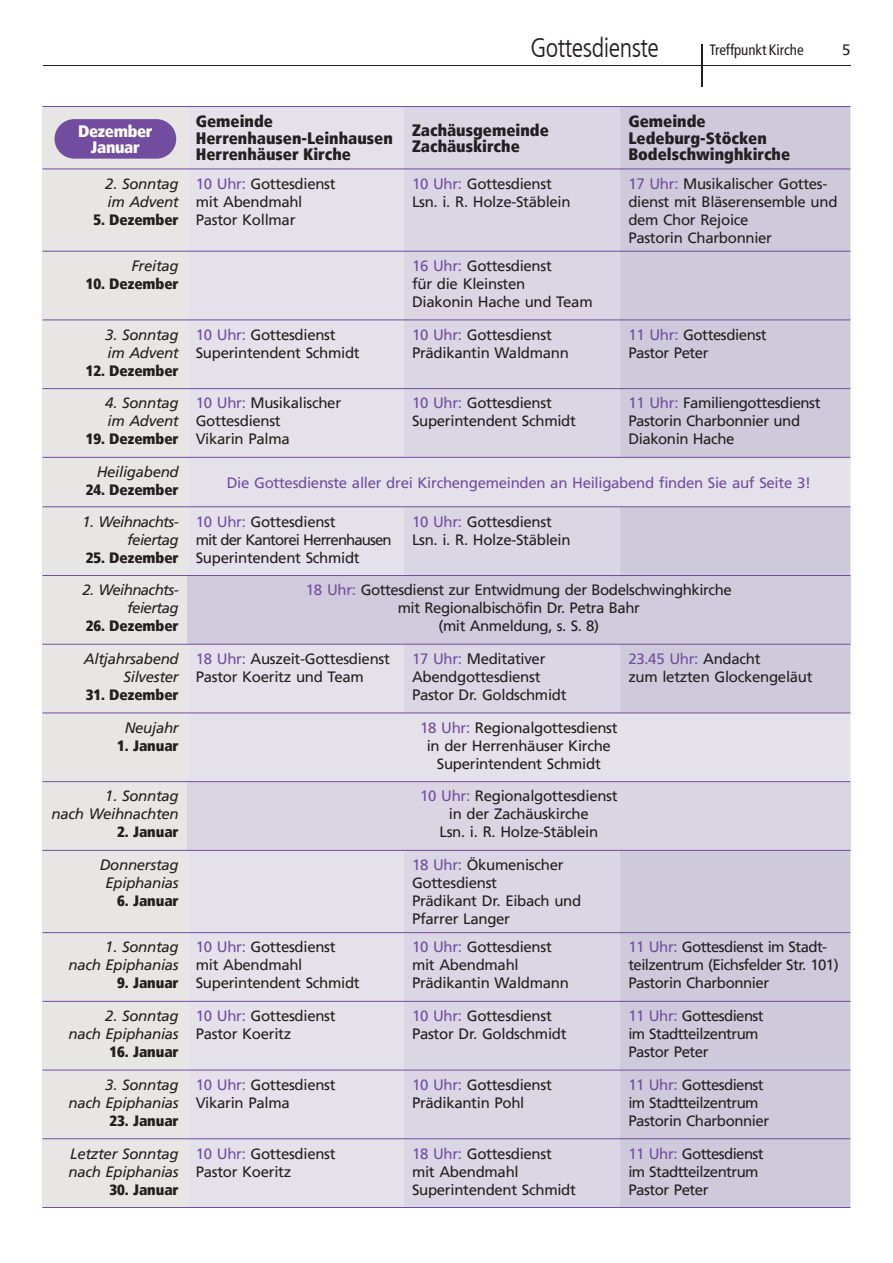
<style>
.page{position:relative;width:893px;height:1263px;background:#fff}
.page>*{position:absolute;margin:0;border:0;box-sizing:border-box;transform-origin:0 0}
.t1{font:300 condensed 27px "Frutiger LT";letter-spacing:-.02em;color:#231f20}
.t2{font:900 condensed 16.5px/16.5px "Frutiger LT";color:#231f20}
.t3{font:900 condensed 16.5px/16.5px "Frutiger LT";letter-spacing:-.02em;color:#fff;text-align:center}
.t4{font:15px/18px "Frutiger LT";letter-spacing:-.02em;color:#231f20}
.t5{font:italic 15px/18px "Frutiger LT";letter-spacing:-.02em;color:#231f20;text-align:right}
.t6{font:15px/18px "Frutiger LT";letter-spacing:-.04em;color:#231f20}
.t7{font:900 condensed 15px "Frutiger LT";letter-spacing:-.005em;color:#231f20}
.t8{font:15px "Frutiger LT";letter-spacing:-.02em;color:#724d9f}
.t9{font:italic 15px/18px "Frutiger LT";letter-spacing:-.04em;color:#231f20;text-align:right}
.t10{font:condensed 15px "Frutiger LT";letter-spacing:-.005em;color:#231f20}
.s1{color:#724d9f}
</style>
<div class="page">
<hr style="left:702px;top:44px;width:1px;height:43px;background:#231f20">
<hr style="left:43px;top:65px;width:807px;height:1px;background:#231f20">
<div style="left:43px;top:107px;width:144px;height:1100px;background:#e8e6e5"></div>
<div style="left:187px;top:107px;width:216px;height:1100px;background:#e5e1eb"></div>
<svg style="left:403px;top:107px;width:217px;height:1100px;background:#dbd6e4"></svg>
<svg style="left:620px;top:107px;width:230px;height:1100px;background:#d0cbdc"></svg>
<div style="left:187px;top:575px;width:663px;height:69px;background:#d1c9dc"></div>
<div style="left:187px;top:782px;width:663px;height:68px;background:#dbd4e3"></div>
<hr style="left:43px;top:106px;width:807px;height:1px;background:#724d9f">
<hr style="left:43px;top:169px;width:807px;height:1px;background:#724d9f">
<hr style="left:43px;top:251px;width:807px;height:1px;background:#724d9f">
<hr style="left:43px;top:320px;width:807px;height:1px;background:#724d9f">
<hr style="left:43px;top:388px;width:807px;height:1px;background:#724d9f">
<hr style="left:43px;top:457px;width:807px;height:1px;background:#724d9f">
<hr style="left:43px;top:506px;width:807px;height:1px;background:#724d9f">
<hr style="left:43px;top:575px;width:807px;height:1px;background:#724d9f">
<hr style="left:43px;top:644px;width:807px;height:1px;background:#724d9f">
<hr style="left:43px;top:713px;width:807px;height:1px;background:#724d9f">
<hr style="left:43px;top:781px;width:807px;height:1px;background:#724d9f">
<hr style="left:43px;top:850px;width:807px;height:1px;background:#724d9f">
<hr style="left:43px;top:932px;width:807px;height:1px;background:#724d9f">
<hr style="left:43px;top:1001px;width:807px;height:1px;background:#724d9f">
<hr style="left:43px;top:1070px;width:807px;height:1px;background:#724d9f">
<hr style="left:43px;top:1138px;width:807px;height:1px;background:#724d9f">
<hr style="left:43px;top:1207px;width:807px;height:1px;background:#724d9f">
<div style="left:55px;top:119px;width:121px;height:40px;background:#724d9f;border-radius:20px"></div>
<h1 class="t1" style="left:530px;top:37px;width:130px">Gottesdienste</h1>
<h1 class="t1" style="left:599px;top:37px;width:62px">Rubrik</h1>
<p class="t10" style="left:709px;top:44px;width:96px">Treffpunkt Kirche</p>
<p class="t4" style="left:842px;top:42px;width:10px">5</p>
<p class="t3" style="left:78px;top:124px;width:76px">Dezember<br>Januar</p>
<p class="t5" style="left:105px;top:176px;width:75px;text-align:left">2. Sonntag im Advent</p>
<p class="t7" style="left:93px;top:213px;width:87px">5. Dezember</p>
<p class="t5" style="left:131px;top:258px;width:49px">Freitag</p>
<p class="t7" style="left:86px;top:278px;width:95px">10. Dezember</p>
<p class="t5" style="left:105px;top:327px;width:75px;text-align:left">3. Sonntag im Advent</p>
<p class="t7" style="left:86px;top:364px;width:95px">12. Dezember</p>
<p class="t5" style="left:105px;top:395px;width:75px;text-align:left">4. Sonntag im Advent</p>
<p class="t7" style="left:86px;top:433px;width:95px">19. Dezember</p>
<p class="t2" style="left:196px;top:115px;width:199px">Gemeinde<br>Herrenhausen-Leinhausen<br>Herrenhäuser Kirche</p>
<p class="t2" style="left:412px;top:123px;width:138px">Zachäusgemeinde<br>Zachäuskirche</p>
<p class="t2" style="left:628px;top:115px;width:163px">Gemeinde<br>Ledeburg-Stöcken<br>Bodelschwinghkirche</p>
<p class="t4" style="left:196px;top:176px;width:141px"><span class="s1">10 Uhr:</span> Gottesdienst mit Abendmahl<br>Pastor Kollmar</p>
<p class="t4" style="left:412px;top:176px;width:160px"><span class="s1">10 Uhr:</span> Gottesdienst<br>Lsn. i. R. Holze-Stäblein</p>
<p class="t4" style="left:628px;top:176px;width:211px"><span class="s1">17 Uhr:</span> Musikalischer Gottes&shy;dienst mit Bläserensemble und dem Chor Rejoice<br>Pastorin Charbonnier</p>
<p class="t4" style="left:412px;top:258px;width:182px"><span class="s1">16 Uhr:</span> Gottesdienst<br>für die Kleinsten<br>Diakonin Hache und Team</p>
<p class="t4" style="left:196px;top:327px;width:165px"><span class="s1">10 Uhr:</span> Gottesdienst<br>Superintendent Schmidt</p>
<p class="t4" style="left:412px;top:327px;width:158px"><span class="s1">10 Uhr:</span> Gottesdienst<br>Prädikantin Waldmann</p>
<p class="t4" style="left:628px;top:327px;width:140px"><span class="s1">11 Uhr:</span> Gottesdienst<br>Pastor Peter</p>
<p class="t4" style="left:196px;top:395px;width:147px"><span class="s1">10 Uhr:</span> Musikalischer<br>Gottesdienst<br>Vikarin Palma</p>
<p class="t4" style="left:412px;top:395px;width:165px"><span class="s1">10 Uhr:</span> Gottesdienst<br>Superintendent Schmidt</p>
<p class="t4" style="left:628px;top:395px;width:194px"><span class="s1">11 Uhr:</span> Familiengottesdienst<br>Pastorin Charbonnier und<br>Diakonin Hache</p>
<p class="t5" style="left:97px;top:464px;width:84px">Heiligabend</p>
<p class="t7" style="left:86px;top:484px;width:95px">24. Dezember</p>
<p class="t8" style="left:227px;top:476px;width:586px">Die Gottesdienste aller drei Kirchengemeinden an Heiligabend finden Sie auf Seite 3!</p>
<p class="t9" style="left:82px;top:513px;width:98px">1. Weihnachts&shy;feiertag</p>
<p class="t7" style="left:86px;top:551px;width:95px">25. Dezember</p>
<p class="t4" style="left:196px;top:513px;width:198px"><span class="s1">10 Uhr:</span> Gottesdienst<br>mit der Kantorei Herrenhausen<br>Superintendent Schmidt</p>
<p class="t4" style="left:412px;top:513px;width:160px"><span class="s1">10 Uhr:</span> Gottesdienst<br>Lsn. i. R. Holze-Stäblein</p>
<p class="t9" style="left:82px;top:582px;width:98px">2. Weihnachts&shy;feiertag</p>
<p class="t7" style="left:86px;top:620px;width:95px">26. Dezember</p>
<p class="t5" style="left:84px;top:651px;width:96px">Altjahrsabend<br>Silvester</p>
<p class="t7" style="left:86px;top:689px;width:95px">31. Dezember</p>
<p class="t5" style="left:125px;top:720px;width:56px">Neujahr</p>
<p class="t7" style="left:117px;top:739px;width:63px">1. Januar</p>
<p class="t5" style="left:52px;top:788px;width:129px">1. Sonntag<br>nach Weihnachten</p>
<p class="t7" style="left:117px;top:826px;width:63px">2. Januar</p>
<p class="t5" style="left:100px;top:857px;width:80px;text-align:center">Donnerstag<br>Epiphanias</p>
<p class="t7" style="left:117px;top:895px;width:63px">6. Januar</p>
<p class="t5" style="left:68px;top:939px;width:112px">1. Sonntag<br>nach Epiphanias</p>
<p class="t7" style="left:117px;top:977px;width:63px">9. Januar</p>
<p class="t5" style="left:68px;top:1008px;width:112px">2. Sonntag<br>nach Epiphanias</p>
<p class="t7" style="left:110px;top:1046px;width:71px">16. Januar</p>
<p class="t5" style="left:68px;top:1077px;width:112px">3. Sonntag<br>nach Epiphanias</p>
<p class="t7" style="left:110px;top:1114px;width:71px">23. Januar</p>
<p class="t5" style="left:68px;top:1145px;width:112px;text-align:left">Letzter Sonntag nach Epiphanias</p>
<p class="t7" style="left:110px;top:1183px;width:71px">30. Januar</p>
<p class="t4" style="left:306px;top:582px;width:427px;text-align:center"><span class="s1">18 Uhr:</span> Gottesdienst zur Entwidmung der Bodelschwinghkirche mit Regionalbischöfin Dr. Petra Bahr<br>(mit Anmeldung, s. S. 8)</p>
<p class="t4" style="left:196px;top:651px;width:196px"><span class="s1">18 Uhr:</span> Auszeit-Gottesdienst<br>Pastor Koeritz und Team</p>
<p class="t4" style="left:412px;top:651px;width:156px"><span class="s1">17 Uhr:</span> Meditativer<br>Abendgottesdienst<br>Pastor Dr. Goldschmidt</p>
<p class="t4" style="left:628px;top:651px;width:186px"><span class="s1">23.45 Uhr:</span> Andacht<br>zum letzten Glockengeläut</p>
<p class="t4" style="left:420px;top:720px;width:199px;text-align:center"><span class="s1">18 Uhr:</span> Regionalgottesdienst in der Herrenhäuser Kirche<br>Superintendent Schmidt</p>
<p class="t4" style="left:420px;top:788px;width:199px;text-align:center"><span class="s1">10 Uhr:</span> Regionalgottesdienst in der Zachäuskirche<br>Lsn. i. R. Holze-Stäblein</p>
<p class="t4" style="left:412px;top:857px;width:171px"><span class="s1">18 Uhr:</span> Ökumenischer<br>Gottesdienst<br>Prädikant Dr. Eibach und<br>Pfarrer Langer</p>
<p class="t4" style="left:196px;top:939px;width:165px"><span class="s1">10 Uhr:</span> Gottesdienst mit Abendmahl<br>Superintendent Schmidt</p>
<p class="t4" style="left:412px;top:939px;width:158px"><span class="s1">10 Uhr:</span> Gottesdienst mit Abendmahl<br>Prädikantin Waldmann</p>
<p class="t6" style="left:628px;top:939px;width:212px"><span class="s1">11 Uhr:</span> Gottesdienst im Stadt&shy;teilzentrum (Eichsfelder Str. 101)<br>Pastorin Charbonnier</p>
<p class="t4" style="left:196px;top:1008px;width:141px"><span class="s1">10 Uhr:</span> Gottesdienst<br>Pastor Koeritz</p>
<p class="t4" style="left:412px;top:1008px;width:156px"><span class="s1">10 Uhr:</span> Gottesdienst<br>Pastor Dr. Goldschmidt</p>
<p class="t6" style="left:628px;top:1008px;width:137px"><span class="s1">11 Uhr:</span> Gottesdienst im Stadtteilzentrum<br>Pastor Peter</p>
<p class="t4" style="left:196px;top:1077px;width:141px"><span class="s1">10 Uhr:</span> Gottesdienst<br>Vikarin Palma</p>
<p class="t4" style="left:412px;top:1077px;width:141px"><span class="s1">10 Uhr:</span> Gottesdienst<br>Prädikantin Pohl</p>
<p class="t6" style="left:628px;top:1077px;width:142px"><span class="s1">11 Uhr:</span> Gottesdienst im Stadtteilzentrum<br>Pastorin Charbonnier</p>
<p class="t4" style="left:196px;top:1145px;width:141px"><span class="s1">10 Uhr:</span> Gottesdienst<br>Pastor Koeritz</p>
<p class="t4" style="left:412px;top:1145px;width:165px"><span class="s1">18 Uhr:</span> Gottesdienst mit Abendmahl<br>Superintendent Schmidt</p>
<p class="t6" style="left:628px;top:1145px;width:137px"><span class="s1">11 Uhr:</span> Gottesdienst im Stadtteilzentrum<br>Pastor Peter</p>
</div>
